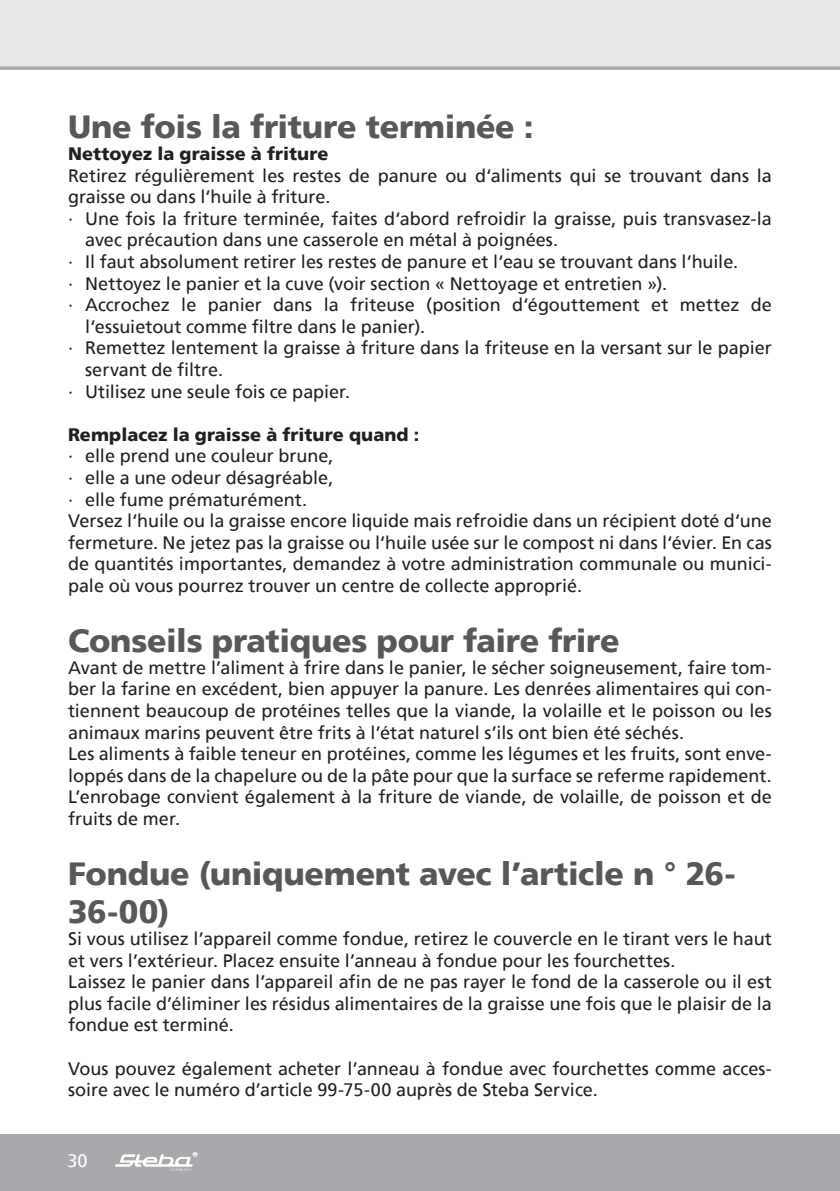
<style>
.page{position:relative;width:840px;height:1191px;background:#fff}
.page>*{position:absolute;margin:0;border:0;box-sizing:border-box;transform-origin:0 0}
.t1{font:900 32px/38.4px "Frutiger";letter-spacing:-.01em;color:#57585a}
.t2{font:18px/21.6px "Frutiger";color:#231f20}
.t3{font:900 18px "Frutiger";letter-spacing:.005em;color:#231f20}
.t4{font:18px "Frutiger";color:#fff}
</style>
<div class="page">
<div style="left:0;top:0;width:839px;height:68px;background:#e6e7e9"></div>
<hr style="left:839px;top:1134px;width:1px;height:57px;background:#a8a9ad">
<div style="left:0;top:1134px;width:839px;height:57px;background:#a8a9ad"></div>
<svg style="left:115px;top:1152px;width:82px;height:18px"></svg>
<svg style="left:0;top:66px;width:839px;height:4px;background:#b3b4b8"></svg>
<h1 class="t1" style="left:68px;top:107px;width:467px">Une fois la friture terminée :</h1>
<p class="t3" style="left:68px;top:143px;width:262px">Nettoyez la graisse à friture</p>
<p class="t2" style="left:68px;top:164px;width:704px">Retirez régulièrement les restes de panure ou d‘aliments qui se trouvant dans la</p>
<p class="t2" style="left:68px;top:186px;width:264px">graisse ou dans l‘huile à friture.</p>
<p class="t2" style="left:68px;top:207px;width:705px">∙ Une fois la friture terminée, faites d‘abord refroidir la graisse, puis transvasez-la</p>
<p class="t2" style="left:85px;top:229px;width:474px">avec précaution dans une casserole en métal à poignées.</p>
<p class="t2" style="left:68px;top:251px;width:671px">∙ Il faut absolument retirer les restes de panure et l‘eau se trouvant dans l‘huile.</p>
<p class="t2" style="left:68px;top:272px;width:600px">∙ Nettoyez le panier et la cuve (voir section « Nettoyage et entretien »).</p>
<p class="t2" style="left:68px;top:294px;width:705px">∙ Accrochez le panier dans la friteuse (position d‘égouttement et mettez de</p>
<p class="t2" style="left:85px;top:315px;width:341px">l‘essuietout comme filtre dans le panier).</p>
<p class="t2" style="left:68px;top:337px;width:704px">∙ Remettez lentement la graisse à friture dans la friteuse en la versant sur le papier</p>
<p class="t2" style="left:85px;top:359px;width:139px">servant de filtre.</p>
<p class="t2" style="left:68px;top:380px;width:283px">∙ Utilisez une seule fois ce papier.</p>
<p class="t3" style="left:68px;top:424px;width:352px">Remplacez la graisse à friture quand :</p>
<p class="t2" style="left:68px;top:445px;width:704px">∙ elle prend une couleur brune,<br>∙ elle a une odeur désagréable,<br>∙ elle fume prématurément.<br>Versez l‘huile ou la graisse encore liquide mais refroidie dans un récipient doté d‘une fermeture. Ne jetez pas la graisse ou l‘huile usée sur le compost ni dans l‘évier. En cas de quantités importantes, demandez à votre administration communale ou munici&shy;pale où vous pourrez trouver un centre de collecte approprié.</p>
<h1 class="t1" style="left:68px;top:621px;width:553px">Conseils pratiques pour faire frire</h1>
<p class="t2" style="left:68px;top:656px;width:704px">Avant de mettre l’aliment à frire dans le panier, le sécher soigneusement, faire tom&shy;ber la farine en excédent, bien appuyer la panure. Les denrées alimentaires qui con&shy;tiennent beaucoup de protéines telles que la viande, la volaille et le poisson ou les animaux marins peuvent être frits à l’état naturel s’ils ont bien été séchés.<br>Les aliments à faible teneur en protéines, comme les légumes et les fruits, sont enve&shy;loppés dans de la chapelure ou de la pâte pour que la surface se referme rapidement.<br>L’enrobage convient également à la friture de viande, de volaille, de poisson et de fruits de mer.</p>
<h1 class="t1" style="left:68px;top:854px;width:668px">Fondue (uniquement avec l’article n ° 26-<br>36-00)</h1>
<p class="t2" style="left:68px;top:927px;width:705px">Si vous utilisez l’appareil comme fondue, retirez le couvercle en le tirant vers le haut et vers l’extérieur. Placez ensuite l’anneau à fondue pour les fourchettes.<br>Laissez le panier dans l’appareil afin de ne pas rayer le fond de la casserole ou il est plus facile d’éliminer les résidus alimentaires de la graisse une fois que le plaisir de la fondue est terminé.</p>
<p class="t2" style="left:68px;top:1057px;width:704px">Vous pouvez également acheter l’anneau à fondue avec fourchettes comme acces&shy;soire avec le numéro d’article 99-75-00 auprès de Steba Service.</p>
<p class="t4" style="left:67px;top:1149px;width:22px">30</p>
</div>
